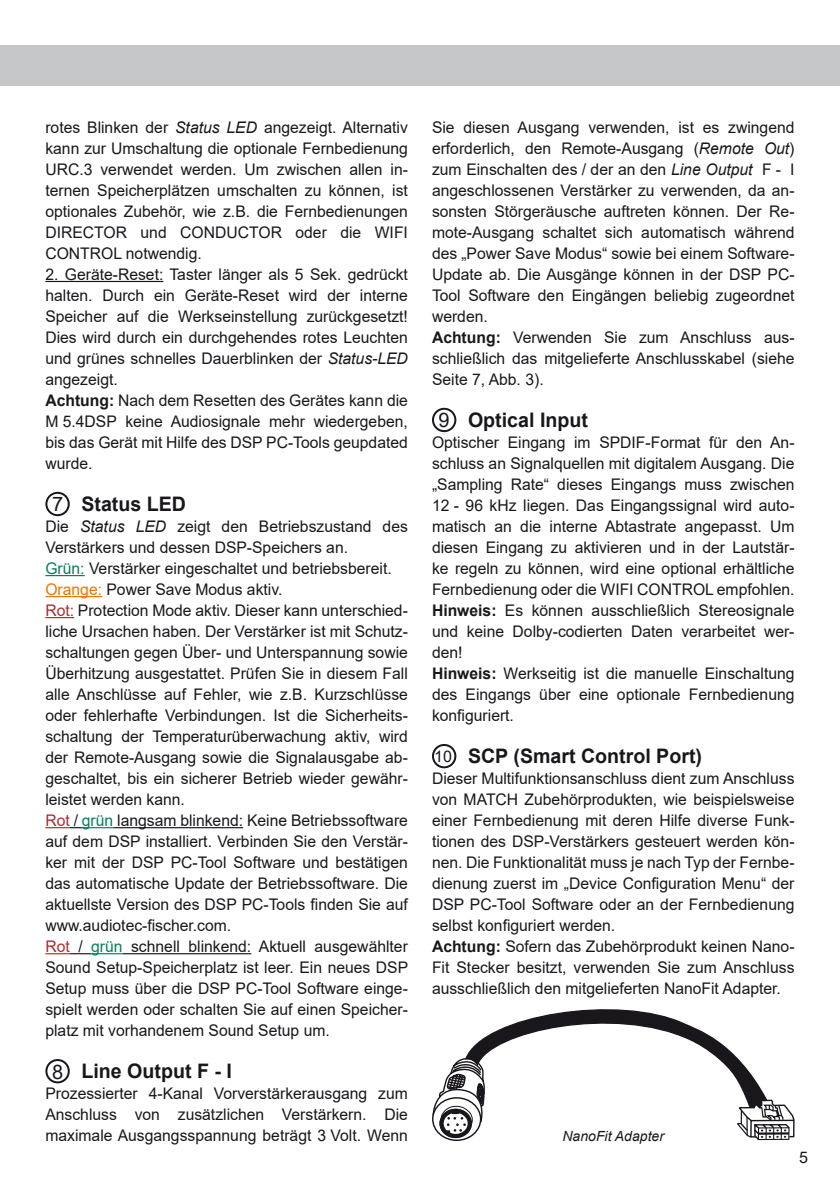
<style>
.page{position:relative;width:840px;height:1191px;background:#fff}
.page>*{position:absolute;margin:0;border:0;box-sizing:border-box;transform-origin:0 0}
.t1{font:700 20px "Arial";color:#1a171c}
.t2{font:16px/21px "Arial";color:#1a171c}
.t3{font:italic 14px "Arial";color:#1a171c}
.s1{font-style:italic}
.s2{font-weight:700}
.s3{font-weight:400}
.s4{color:#008256}
.s5{color:#ed7504}
.s6{color:#ac2d34}
.s7{font-weight:400;font-size:16px}
</style>
<div class="page">
<div style="left:0;top:45px;width:839px;height:41px;background:#c6c7c9"></div>
<hr style="left:45px;top:281px;width:118px;height:1px;background:#1a171c">
<hr style="left:45px;top:575px;width:40px;height:1px;background:#008256">
<hr style="left:45px;top:596px;width:57px;height:1px;background:#ed7504">
<svg style="left:45px;top:617px;width:29px;height:1px"></svg>
<svg style="left:45px;top:827px;width:37px;height:1px"></svg>
<hr style="left:82px;top:827px;width:31px;height:1px;background:#008256">
<hr style="left:113px;top:827px;width:130px;height:1px;background:#1a171c">
<svg style="left:45px;top:953px;width:46px;height:1px"></svg>
<hr style="left:91px;top:953px;width:31px;height:1px;background:#008256">
<hr style="left:122px;top:953px;width:129px;height:1px;background:#1a171c">
<div style="left:45px;top:492px;width:25px;height:24px;border:2px solid #1a171c;border-radius:50%"></div>
<div style="left:45px;top:1059px;width:25px;height:24px;border:2px solid #1a171c;border-radius:50%"></div>
<div style="left:432px;top:408px;width:24px;height:24px;border:2px solid #1a171c;border-radius:50%"></div>
<div style="left:432px;top:744px;width:24px;height:24px;border:2px solid #1a171c;border-radius:50%"></div>
<svg style="left:432px;top:1009px;width:363px;height:132px"></svg>
<p class="t2" style="left:45px;top:116px;width:364px;text-align:justify">rotes Blinken der <span class="s1">Status LED</span> angezeigt. Alternativ kann zur Umschaltung die optionale Fernbedienung URC.3 verwendet werden. Um zwischen allen in&shy;ternen Speicherplätzen umschalten zu können, ist optionales Zubehör, wie z.B. die Fernbedienungen DIRECTOR und CONDUCTOR oder die WIFI CONTROL notwendig.</p>
<p class="t2" style="left:45px;top:263px;width:364px">2. Geräte-Reset: Taster länger als 5 Sek. gedrückt halten. Durch ein Geräte-Reset wird der interne Speicher auf die Werkseinstellung zurückgesetzt!<br>Dies wird durch ein durchgehendes rotes Leuchten und grünes schnelles Dauerblinken der <span class="s1">Status-LED </span>angezeigt.<br><span class="s2">Achtung:</span> Nach dem Resetten des Gerätes kann die M 5.4DSP keine Audiosignale mehr wiedergeben, bis das Gerät mit Hilfe des DSP PC-Tools geupdated wurde.</p>
<p class="t1" style="left:52px;top:490px;width:135px"><span class="s3">7</span> Status LED</p>
<p class="t2" style="left:45px;top:515px;width:364px">Die <span class="s1">Status LED</span> zeigt den Betriebszustand des Verstärkers und dessen DSP-Speichers an.<br><span class="s4">Grün:</span> Verstärker eingeschaltet und betriebsbereit.<br><span class="s5">Orange:</span> Power Save Modus aktiv.<br><span class="s6">Rot:</span> Protection Mode aktiv. Dieser kann unterschied&shy;liche Ursachen haben. Der Verstärker ist mit Schutz&shy;schaltungen gegen Über- und Unterspannung sowie Überhitzung ausgestattet. Prüfen Sie in diesem Fall alle Anschlüsse auf Fehler, wie z.B. Kurzschlüsse oder fehlerhafte Verbindungen. Ist die Sicherheits&shy;schaltung der Temperaturüberwachung aktiv, wird der Remote-Ausgang sowie die Signalausgabe ab&shy;geschaltet, bis ein sicherer Betrieb wieder gewähr&shy;leistet werden kann.<br><span class="s6">Rot</span> / <span class="s4">grün</span> langsam blinkend: Keine Betriebssoftware auf dem DSP installiert. Verbinden Sie den Verstär&shy;ker mit der DSP PC-Tool Software und bestätigen das automatische Update der Betriebssoftware. Die aktuellste Version des DSP PC-Tools finden Sie auf www.audiotec-fischer.com.<br><span class="s6">Rot</span> / <span class="s4">grün</span> schnell blinkend: Aktuell ausgewählter Sound Setup-Speicherplatz ist leer. Ein neues DSP Setup muss über die DSP PC-Tool Software einge&shy;spielt werden oder schalten Sie auf einen Speicher&shy;platz mit vorhandenem Sound Setup um.</p>
<p class="t1" style="left:52px;top:1057px;width:181px"><span class="s3">8</span> Line Output F - I</p>
<p class="t2" style="left:45px;top:1082px;width:364px;text-align:justify">Prozessierter 4-Kanal Vorverstärkerausgang zum Anschluss von zusätzlichen Verstärkern. Die maximale Ausgangsspannung beträgt 3 Volt. Wenn</p>
<p class="t2" style="left:432px;top:116px;width:364px">Sie diesen Ausgang verwenden, ist es zwingend erforderlich, den Remote-Ausgang (<span class="s1">Remote Out</span>) zum Einschalten des / der an den <span class="s1">Line Output</span> F - I angeschlossenen Verstärker zu verwenden, da an&shy;sonsten Störgeräusche auftreten können. Der Re&shy;mote-Ausgang schaltet sich automatisch während des „Power Save Modus“ sowie bei einem Software-Update ab. Die Ausgänge können in der DSP PC-Tool Software den Eingängen beliebig zugeordnet werden.<br><span class="s2">Achtung:</span> Verwenden Sie zum Anschluss aus&shy;schließlich das mitgelieferte Anschlusskabel (siehe Seite 7, Abb. 3).</p>
<p class="t1" style="left:438px;top:406px;width:151px"><span class="s3">9</span> Optical Input</p>
<p class="t2" style="left:432px;top:431px;width:364px">Optischer Eingang im SPDIF-Format für den An&shy;schluss an Signalquellen mit digitalem Ausgang. Die „Sampling Rate“ dieses Eingangs muss zwischen 12 - 96 kHz liegen. Das Eingangssignal wird auto&shy;matisch an die interne Abtastrate angepasst. Um diesen Eingang zu aktivieren und in der Lautstär&shy;ke regeln zu können, wird eine optional erhältliche Fernbedienung oder die WIFI CONTROL empfohlen.<br><span class="s2">Hinweis:</span> Es können ausschließlich Stereosignale und keine Dolby-codierten Daten verarbeitet wer&shy;den!<br><span class="s2">Hinweis:</span> Werkseitig ist die manuelle Einschaltung des Eingangs über eine optionale Fernbedienung konfiguriert.</p>
<p class="t1" style="left:434px;top:742px;width:269px"><span class="s7">10</span> SCP (Smart Control Port)</p>
<p class="t2" style="left:432px;top:767px;width:364px">Dieser Multifunktionsanschluss dient zum Anschluss von MATCH Zubehörprodukten, wie beispielsweise einer Fernbedienung mit deren Hilfe diverse Funk&shy;tionen des DSP-Verstärkers gesteuert werden kön&shy;nen. Die Funktionalität muss je nach Typ der Fernbe&shy;dienung zuerst im „Device Configuration Menu“ der DSP PC-Tool Software oder an der Fernbedienung selbst konfiguriert werden.<br><span class="s2">Achtung:</span> Sofern das Zubehörprodukt keinen Nano-Fit Stecker besitzt, verwenden Sie zum Anschluss ausschließlich den mitgelieferten NanoFit Adapter.</p>
<p class="t3" style="left:562px;top:1126px;width:103px">NanoFit Adapter</p>
<p class="t2" style="left:798px;top:1146px;width:10px">5</p>
</div>
